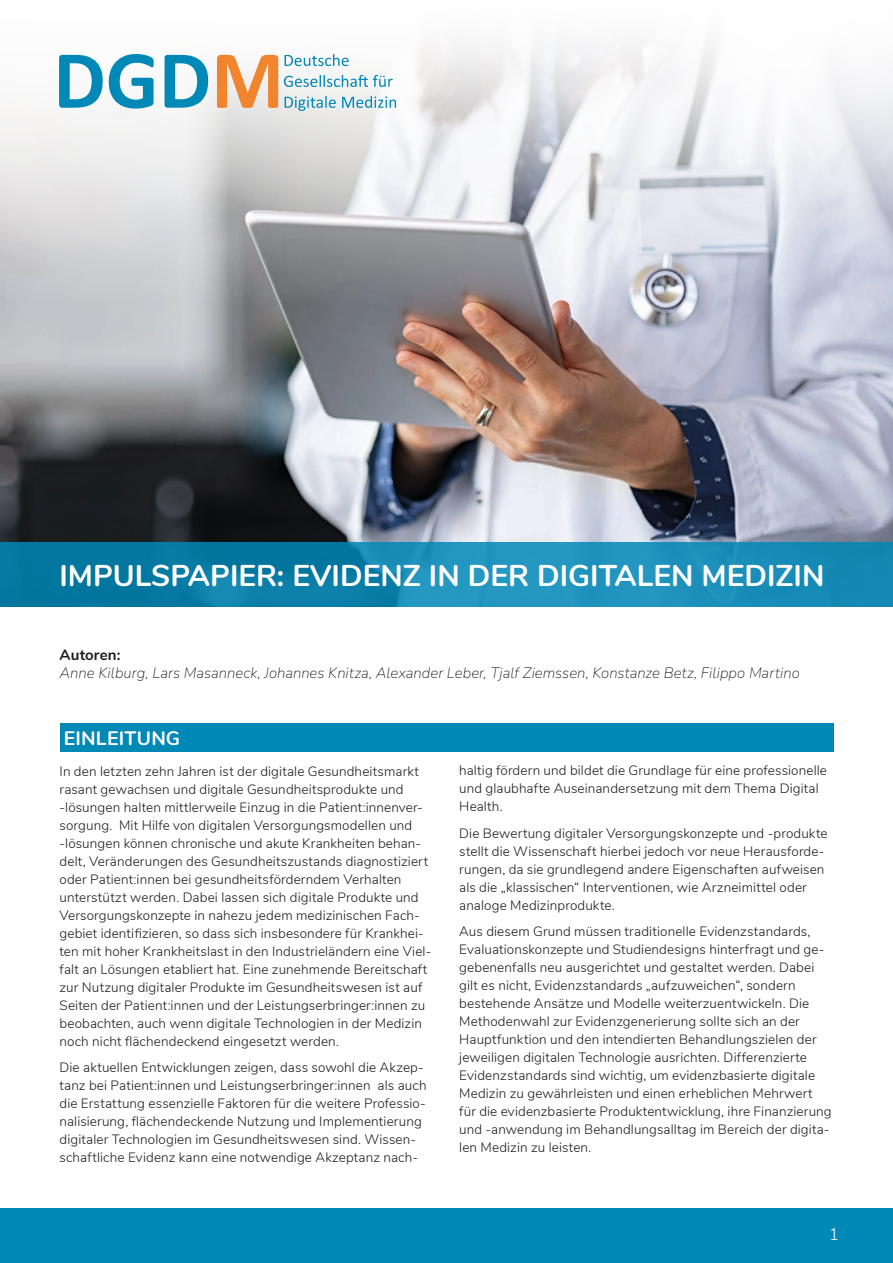
<style>
.page{position:relative;width:893px;height:1263px;background:#fff}
.page>*{position:absolute;margin:0;border:0;box-sizing:border-box;transform-origin:0 0}
.t1{font:700 30px "Nunito";color:#fff}
.t2{font:700 19.5px "Nunito";letter-spacing:.01em;color:#fff}
.t3{font:300 16.5px "Nunito";color:#fff}
.t4{font:italic 200 15px "Nunito";color:#1d1d1b}
.t5{font:700 15px "Nunito";letter-spacing:.01em;color:#1d1d1b}
.t6{font:300 13.5px/18px "Nunito";letter-spacing:.01em;color:#1d1d1b}
</style>
<div class="page">
<img style="left:0;top:304px;width:893px;height:238px">
<svg style="left:0;top:542px;width:893px;height:65px;background:#1387b0"></svg>
<svg style="left:0;top:43px;width:893px;height:261px"></svg>
<div style="left:60px;top:723px;width:773px;height:29px;background:#0088b7"></div>
<div style="left:0;top:1209px;width:893px;height:54px;background:#0088b7"></div>
<svg style="left:217px;top:55px;width:61px;height:53px"></svg>
<svg style="left:165px;top:55px;width:43px;height:53px"></svg>
<svg style="left:59px;top:55px;width:44px;height:53px"></svg>
<svg style="left:109px;top:54px;width:45px;height:55px"></svg>
<svg style="left:285px;top:54px;width:64px;height:12px"></svg>
<svg style="left:342px;top:96px;width:54px;height:13px"></svg>
<svg style="left:285px;top:96px;width:51px;height:15px"></svg>
<svg style="left:284px;top:75px;width:109px;height:12px"></svg>
<h1 class="t1" style="left:60px;top:553px;width:766px">IMPULSPAPIER: EVIDENZ IN DER DIGITALEN MEDIZIN</h1>
<p class="t5" style="left:60px;top:643px;width:62px">Autoren:</p>
<p class="t4" style="left:60px;top:662px;width:742px">Anne Kilburg, Lars Masanneck, Johannes Knitza, Alexander Leber, Tjalf Ziemssen, Konstanze Betz, Filippo Martino</p>
<h2 class="t2" style="left:64px;top:724px;width:118px">EINLEITUNG</h2>
<p class="t6" style="left:60px;top:761px;width:373px">In den letzten zehn Jahren ist der digitale Gesundheitsmarkt rasant gewachsen und digitale Gesundheitsprodukte und -lösungen halten mittlerweile Einzug in die Patient:innenver&shy;sorgung. Mit Hilfe von digitalen Versorgungsmodellen und -lösungen können chronische und akute Krankheiten behan&shy;delt, Veränderungen des Gesundheitszustands diagnostiziert oder Patient:innen bei gesundheitsförderndem Verhalten unterstützt werden. Dabei lassen sich digitale Produkte und Versorgungskonzepte in nahezu jedem medizinischen Fach&shy;gebiet identifizieren, so dass sich insbesondere für Krankhei&shy;ten mit hoher Krankheitslast in den Industrieländern eine Viel&shy;falt an Lösungen etabliert hat. Eine zunehmende Bereitschaft zur Nutzung digitaler Produkte im Gesundheitswesen ist auf Seiten der Patient:innen und der Leistungserbringer:innen zu beobachten, auch wenn digitale Technologien in der Medizin noch nicht flächendeckend eingesetzt werden.</p>
<p class="t6" style="left:60px;top:1057px;width:369px">Die aktuellen Entwicklungen zeigen, dass sowohl die Akzep&shy;tanz bei Patient:innen und Leistungserbringer:innen als auch die Erstattung essenzielle Faktoren für die weitere Professio&shy;nalisierung, flächendeckende Nutzung und Implementierung digitaler Technologien im Gesundheitswesen sind. Wissen&shy;schaftliche Evidenz kann eine notwendige Akzeptanz nach-</p>
<p class="t6" style="left:459px;top:761px;width:369px">haltig fördern und bildet die Grundlage für eine professionelle und glaubhafte Auseinandersetzung mit dem Thema Digital<br>Health.</p>
<p class="t6" style="left:459px;top:823px;width:370px">Die Bewertung digitaler Versorgungskonzepte und -produkte stellt die Wissenschaft hierbei jedoch vor neue Herausforde&shy;rungen, da sie grundlegend andere Eigenschaften aufweisen als die „klassischen“ Interventionen, wie Arzneimittel oder analoge Medizinprodukte.</p>
<p class="t6" style="left:459px;top:922px;width:374px">Aus diesem Grund müssen traditionelle Evidenzstandards, Evaluationskonzepte und Studiendesigns hinterfragt und ge&shy;gebenenfalls neu ausgerichtet und gestaltet werden. Dabei gilt es nicht, Evidenzstandards „aufzuweichen“, sondern bestehende Ansätze und Modelle weiterzuentwickeln. Die Methodenwahl zur Evidenzgenerierung sollte sich an der Hauptfunktion und den intendierten Behandlungszielen der jeweiligen digitalen Technologie ausrichten. Differenzierte Evidenzstandards sind wichtig, um evidenzbasierte digitale Medizin zu gewährleisten und einen erheblichen Mehrwert für die evidenzbasierte Produktentwicklung, ihre Finanzierung und -anwendung im Behandlungsalltag im Bereich der digita&shy;len Medizin zu leisten.</p>
<p class="t3" style="left:829px;top:1222px;width:11px">1</p>
</div>
